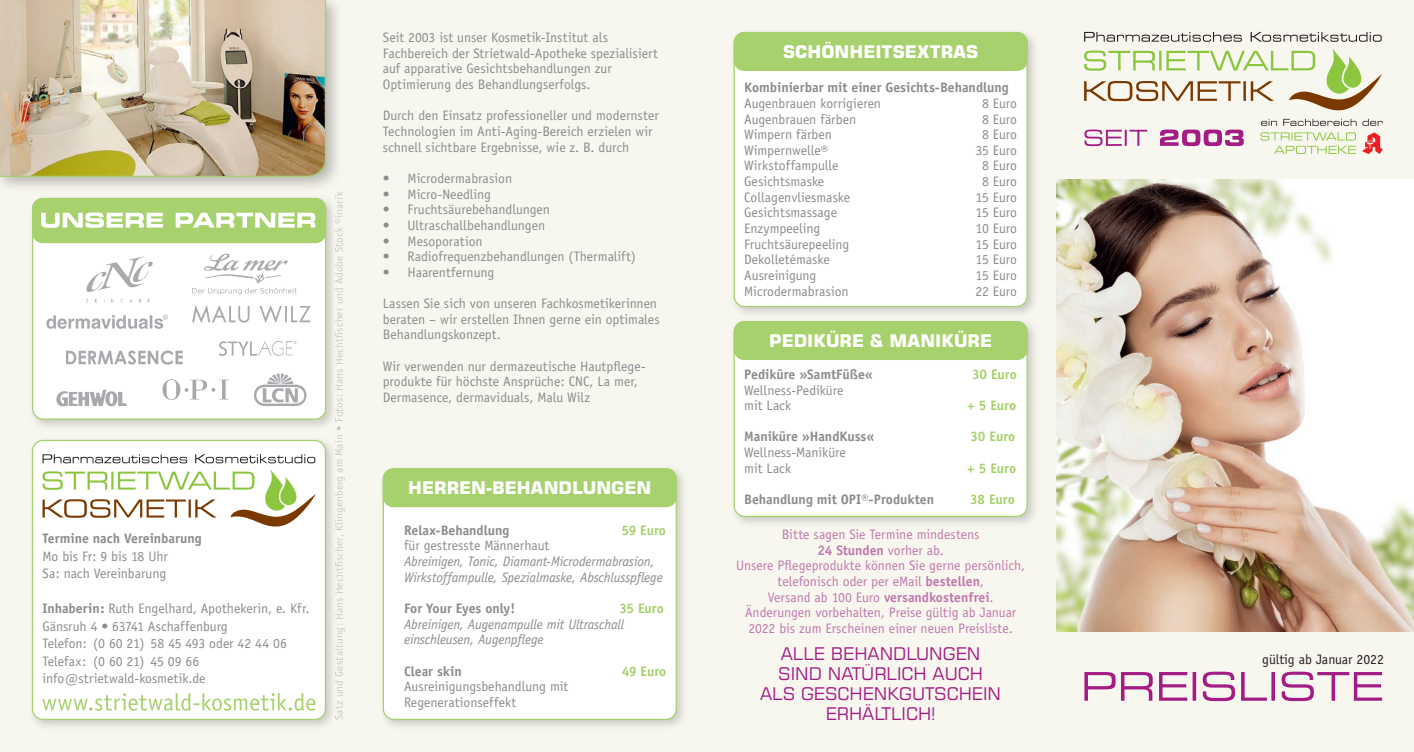
<style>
.page{position:relative;width:1414px;height:752px;background:#fff}
.page>*{position:absolute;margin:0;border:0;box-sizing:border-box;transform-origin:0 0}
.t1{font:17.5px/20px "Square 721 BT";color:#a31c85;text-align:center}
.t2{font:700 17.5px "Square 721 BT";color:#fff}
.t3{font:13.75px/15.6px "Officina Sans";letter-spacing:-.005em;color:#8a8c8f}
.t4{font:13.75px/15.6px "Officina Sans";letter-spacing:-.005em;color:#c079af;text-align:center}
.t5{font:700 13.75px "Officina Sans";letter-spacing:-.005em;color:#8a8c8f}
.t6{font:italic 13.75px/15.6px "Officina Sans";letter-spacing:-.01em;color:#8a8c8f}
.t7{font:700 13.75px "Officina Sans";letter-spacing:-.005em;color:#a7d16c}
.t8{font:13.75px "Officina Sans";color:#231f20}
.t9{font:11.25px "Officina Sans";letter-spacing:.005em;color:#cbcbc9}
.s1{font-weight:700}
</style>
<div class="page">
<div style="left:0;top:0;width:1414px;height:751px;background:#f8f7ef"></div>
<img style="left:32px;top:197px;width:303px;height:230px">
<div style="left:33px;top:198px;width:293px;height:221px;background:#fff;border-radius:11px"></div>
<img style="left:31px;top:441px;width:306px;height:286px">
<div style="left:33px;top:440px;width:292px;height:279px;background:#fff;border-radius:11px"></div>
<div style="left:32px;top:439px;width:294px;height:280px;border:1px solid #a7d16c;border-radius:11px"></div>
<div style="left:734px;top:33px;width:293px;height:273px;background:#fff;border-radius:11px"></div>
<img style="left:66px;top:350px;width:117px;height:15px">
<img style="left:86px;top:256px;width:67px;height:47px">
<img style="left:192px;top:305px;width:119px;height:18px">
<svg style="left:46px;top:314px;width:122px;height:14px"></svg>
<img style="left:56px;top:389px;width:71px;height:18px">
<img style="left:253px;top:373px;width:54px;height:33px">
<img style="left:219px;top:340px;width:78px;height:16px">
<svg style="left:43px;top:499px;width:173px;height:18px"></svg>
<svg style="left:43px;top:471px;width:211px;height:18px"></svg>
<svg style="left:43px;top:454px;width:272px;height:9px"></svg>
<img style="left:231px;top:494px;width:84px;height:33px">
<img style="left:263px;top:469px;width:34px;height:42px">
<div style="left:32px;top:198px;width:294px;height:45px;background:#a7d16c;border-radius:11px"></div>
<svg style="left:43px;top:693px;width:272px;height:17px"></svg>
<svg style="left:41px;top:212px;width:274px;height:16px"></svg>
<img style="left:0;top:0;width:327px;height:177px">
<img style="left:162px;top:379px;width:67px;height:21px">
<div style="left:733px;top:32px;width:295px;height:39px;background:#a7d16c;border-radius:11px"></div>
<img style="left:382px;top:468px;width:302px;height:259px">
<div style="left:383px;top:468px;width:293px;height:251px;background:#fff;border-radius:11px"></div>
<div style="left:383px;top:468px;width:294px;height:39px;background:#a7d16c;border-radius:11px"></div>
<img style="left:734px;top:321px;width:301px;height:203px">
<div style="left:734px;top:321px;width:293px;height:195px;background:#fff;border-radius:11px"></div>
<div style="left:733px;top:321px;width:295px;height:195px;border:1px solid #a7d16c;border-radius:11px"></div>
<div style="left:733px;top:321px;width:295px;height:39px;background:#a7d16c;border-radius:11px"></div>
<svg style="left:1084px;top:81px;width:190px;height:20px"></svg>
<svg style="left:1084px;top:50px;width:231px;height:21px"></svg>
<svg style="left:1084px;top:32px;width:298px;height:10px"></svg>
<img style="left:1289px;top:74px;width:93px;height:37px">
<img style="left:1324px;top:48px;width:38px;height:46px">
<svg style="left:1261px;top:119px;width:122px;height:7px"></svg>
<svg style="left:1274px;top:146px;width:82px;height:8px"></svg>
<svg style="left:1260px;top:132px;width:96px;height:8px"></svg>
<svg style="left:1362px;top:132px;width:21px;height:22px"></svg>
<svg style="left:1084px;top:129px;width:160px;height:17px"></svg>
<svg style="left:1084px;top:671px;width:298px;height:29px"></svg>
<svg style="left:335px;top:191px;width:8px;height:528px"></svg>
<img style="left:192px;top:253px;width:105px;height:42px">
<img style="left:1056px;top:179px;width:358px;height:452px">
<p class="t5" style="left:43px;top:529px;width:161px">Termine nach Vereinbarung</p>
<p class="t3" style="left:43px;top:547px;width:127px;line-height:17.5px">Mo bis Fr: 9 bis 18 Uhr<br>Sa: nach Vereinbarung</p>
<p class="t3" style="left:43px;top:599px;width:269px;line-height:17.5px"><span class="s1">Inhaberin:</span> Ruth Engelhard, Apothekerin, e. Kfr.<br>Gänsruh 4 • 63741 Aschaffenburg<br>Telefon: (0 60 21) 58 45 493 oder 42 44 06<br>Telefax: (0 60 21) 45 09 66 info@strietwald-kosmetik.de</p>
<p class="t9" style="left:332px;top:719px;width:530px;rotate:-90deg">Satz und Gestaltung: Hans Hechtfischer, Klingenberg am Main • Fotos: Hans Hechtfischer und Adobe Stock ©inarik</p>
<p class="t3" style="left:383px;top:30px;width:276px">Seit 2003 ist unser Kosmetik-Institut als Fachbereich der Strietwald-Apotheke spezialisiert auf apparative Gesichtsbehandlungen zur Optimierung des Behandlungserfolgs.</p>
<p class="t3" style="left:383px;top:108px;width:277px">Durch den Einsatz professioneller und modernster<br>Technologien im Anti-Aging-Bereich erzielen wir schnell sichtbare Ergebnisse, wie z. B. durch</p>
<p class="t3" style="left:383px;top:170px;width:131px">• Microdermabrasion</p>
<p class="t3" style="left:383px;top:186px;width:110px">• Micro-Needling</p>
<p class="t3" style="left:383px;top:202px;width:169px">• Fruchtsäurebehandlungen</p>
<p class="t3" style="left:383px;top:217px;width:164px">• Ultraschallbehandlungen</p>
<p class="t3" style="left:383px;top:233px;width:101px">• Mesoporation</p>
<p class="t3" style="left:383px;top:248px;width:254px">• Radiofrequenzbehandlungen (Thermalift)</p>
<p class="t3" style="left:383px;top:264px;width:113px">• Haarentfernung</p>
<p class="t3" style="left:383px;top:295px;width:278px">Lassen Sie sich von unseren Fachkosmetikerinnen beraten – wir erstellen Ihnen gerne ein optimales<br>Behandlungskonzept.</p>
<p class="t3" style="left:383px;top:358px;width:264px">Wir verwenden nur dermazeutische Hautpflege&shy;produkte für höchste Ansprüche: CNC, La mer,<br>Dermasence, dermaviduals, Malu Wilz</p>
<p class="t2" style="left:408px;top:476px;width:245px">HERREN-BEHANDLUNGEN</p>
<p class="t5" style="left:404px;top:521px;width:107px">Relax-Behandlung</p>
<p class="t7" style="left:621px;top:521px;width:46px">59 Euro</p>
<p class="t3" style="left:404px;top:537px;width:147px">für gestresste Männerhaut</p>
<p class="t6" style="left:404px;top:553px;width:260px">Abreinigen, Tonic, Diamant-Microdermabrasion,<br>Wirkstoffampulle, Spezialmaske, Abschlusspflege</p>
<p class="t5" style="left:404px;top:599px;width:113px">For Your Eyes only!</p>
<p class="t7" style="left:619px;top:599px;width:46px">35 Euro</p>
<p class="t6" style="left:404px;top:615px;width:222px">Abreinigen, Augenampulle mit Ultraschall einschleusen, Augenpflege</p>
<p class="t5" style="left:404px;top:662px;width:59px">Clear skin</p>
<p class="t7" style="left:622px;top:662px;width:46px">49 Euro</p>
<p class="t3" style="left:404px;top:678px;width:166px">Ausreinigungsbehandlung mit<br>Regenerationseffekt</p>
<p class="t2" style="left:783px;top:41px;width:197px">SCHÖNHEITSEXTRAS</p>
<p class="t5" style="left:744px;top:79px;width:266px">Kombinierbar mit einer Gesichts-Behandlung</p>
<p class="t3" style="left:744px;top:95px;width:138px">Augenbrauen korrigieren</p>
<p class="t3" style="left:982px;top:95px;width:37px">8 Euro</p>
<p class="t3" style="left:744px;top:111px;width:113px">Augenbrauen färben</p>
<p class="t3" style="left:982px;top:111px;width:37px">8 Euro</p>
<p class="t3" style="left:744px;top:127px;width:89px">Wimpern färben</p>
<p class="t3" style="left:982px;top:127px;width:37px">8 Euro</p>
<p class="t3" style="left:744px;top:142px;width:86px">Wimpernwelle®</p>
<p class="t3" style="left:975px;top:142px;width:43px">35 Euro</p>
<p class="t3" style="left:744px;top:158px;width:96px">Wirkstoffampulle</p>
<p class="t3" style="left:982px;top:158px;width:37px">8 Euro</p>
<p class="t3" style="left:744px;top:173px;width:82px">Gesichtsmaske</p>
<p class="t3" style="left:982px;top:173px;width:37px">8 Euro</p>
<p class="t3" style="left:744px;top:189px;width:108px">Collagenvliesmaske</p>
<p class="t3" style="left:975px;top:189px;width:43px">15 Euro</p>
<p class="t3" style="left:744px;top:205px;width:94px">Gesichtsmassage</p>
<p class="t3" style="left:975px;top:205px;width:43px">15 Euro</p>
<p class="t3" style="left:744px;top:220px;width:78px">Enzympeeling</p>
<p class="t3" style="left:975px;top:220px;width:43px">10 Euro</p>
<p class="t3" style="left:744px;top:236px;width:107px">Fruchtsäurepeeling</p>
<p class="t3" style="left:975px;top:236px;width:43px">15 Euro</p>
<p class="t3" style="left:744px;top:252px;width:87px">Dekolletémaske</p>
<p class="t3" style="left:975px;top:252px;width:43px">15 Euro</p>
<p class="t3" style="left:744px;top:267px;width:74px">Ausreinigung</p>
<p class="t3" style="left:975px;top:267px;width:43px">15 Euro</p>
<p class="t3" style="left:744px;top:283px;width:106px">Microdermabrasion</p>
<p class="t3" style="left:975px;top:283px;width:43px">22 Euro</p>
<p class="t2" style="left:769px;top:329px;width:224px">PEDIKÜRE &amp; MANIKÜRE</p>
<p class="t5" style="left:744px;top:365px;width:130px">Pediküre »SamtFüße«</p>
<p class="t7" style="left:972px;top:365px;width:46px">30 Euro</p>
<p class="t3" style="left:744px;top:382px;width:101px">Wellness-Pediküre mit Lack</p>
<p class="t7" style="left:967px;top:396px;width:50px">+ 5 Euro</p>
<p class="t5" style="left:744px;top:428px;width:132px">Maniküre »HandKuss«</p>
<p class="t7" style="left:970px;top:428px;width:46px">30 Euro</p>
<p class="t3" style="left:744px;top:444px;width:103px">Wellness-Maniküre mit Lack</p>
<p class="t7" style="left:967px;top:459px;width:50px">+ 5 Euro</p>
<p class="t5" style="left:744px;top:490px;width:191px">Behandlung mit OPI®-Produkten</p>
<p class="t7" style="left:970px;top:490px;width:46px">38 Euro</p>
<p class="t4" style="left:736px;top:526px;width:291px">Bitte sagen Sie Termine mindestens<br><span class="s1">24 Stunden</span> vorher ab.<br>Unsere Pflegeprodukte können Sie gerne persönlich, telefonisch oder per eMail <span class="s1">bestellen</span>,<br>Versand ab 100 Euro <span class="s1">versandkostenfrei</span>.<br>Änderungen vorbehalten, Preise gültig ab Januar 2022 bis zum Erscheinen einer neuen Preisliste.</p>
<p class="t1" style="left:760px;top:643px;width:243px">ALLE BEHANDLUNGEN<br>SIND NATÜRLICH AUCH<br>ALS GESCHENKGUTSCHEIN<br>ERHÄLTLICH!</p>
<p class="t8" style="left:1262px;top:650px;width:123px">gültig ab Januar 2022</p>
</div>
